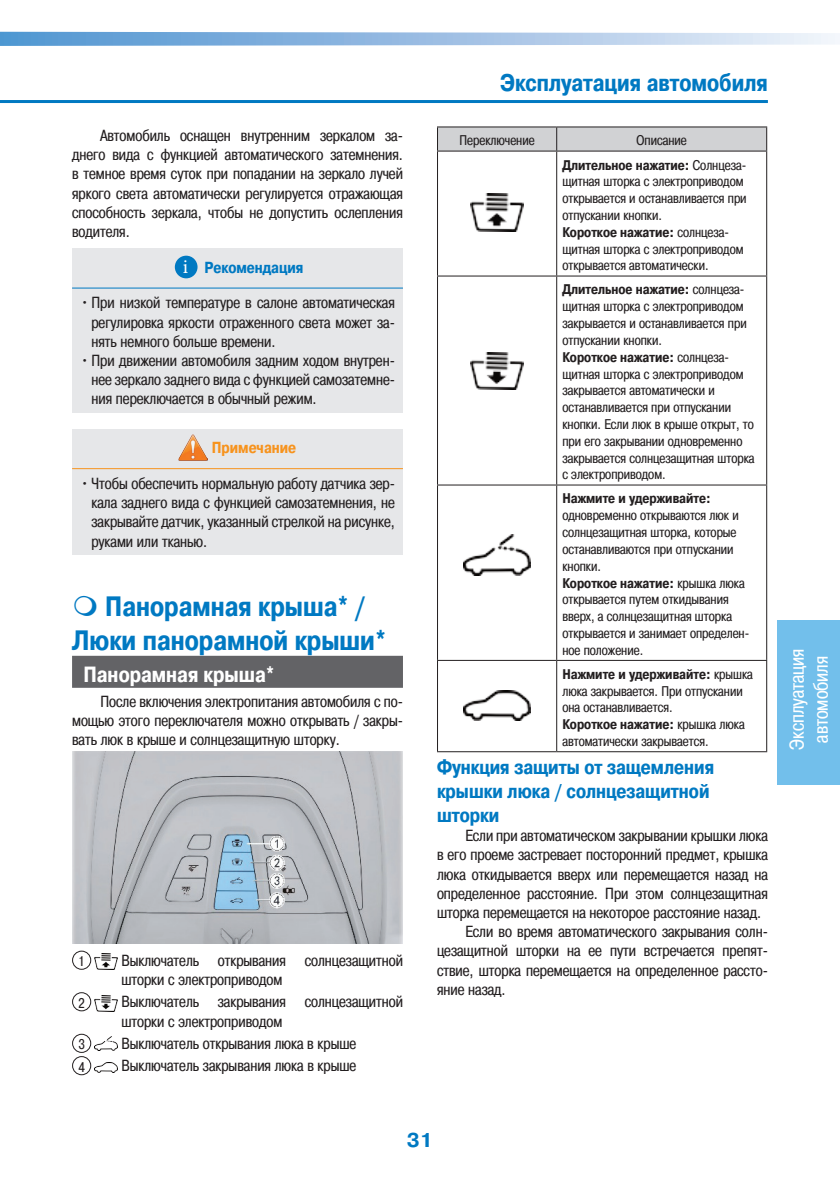
<style>
.page{position:relative;width:840px;height:1191px;background:#fff}
.page>*{position:absolute;margin:0;border:0;box-sizing:border-box;transform-origin:0 0}
.t1{font:700 28px/33.6px "Pragmatica Cond C";color:#0079c2;text-align:center}
.t2{font:700 24px "Pragmatica Cond C";color:#0079c2}
.t3{font:700 22px "Pragmatica Cond C";color:#fff}
.t4{font:700 20px/24px "Pragmatica Cond C";color:#0079c2}
.t5{font:20px/24px "Pragmatica Cond C";color:#fff;text-align:center}
.t6{font:700 20px "Pragmatica C";color:#0079c2}
.t7{font:16px/19.2px "Pragmatica Cond C";color:#231f20;text-align:justify}
.t8{font:700 16px "Pragmatica Cond C";color:#0079c2}
.t9{font:700 16px "Pragmatica Cond C";color:#f7931d}
.t10{font:14px/16.8px "Pragmatica Cond C";color:#231f20}
.t11{font:700 14px/24.2px "Pragmatica Cond C";color:#231f20}
.s1{font-family:"Minion Pro";font-weight:400;font-size:20px;color:#fff}
.s2{font-weight:400}
.s3{font-weight:700}
</style>
<div class="page">
<svg style="left:0;top:31px;width:839px;height:15px;background:#a7c7e7"></svg>
<hr style="left:0;top:100px;width:767px;height:3px;background:#0079c2">
<div style="left:777px;top:620px;width:62px;height:164px;background:#72bfeb"></div>
<div style="left:72px;top:656px;width:331px;height:32px;background:#636366"></div>
<div style="left:72px;top:950px;width:19px;height:19px;border:1px solid #231f20;border-radius:50%"></div>
<img style="left:95px;top:953px;width:23px;height:16px">
<div style="left:72px;top:992px;width:19px;height:19px;border:1px solid #231f20;border-radius:50%"></div>
<img style="left:95px;top:995px;width:23px;height:16px">
<div style="left:72px;top:1033px;width:19px;height:20px;border:1px solid #231f20;border-radius:50%"></div>
<img style="left:95px;top:1036px;width:23px;height:14px">
<div style="left:72px;top:1056px;width:19px;height:19px;border:1px solid #231f20;border-radius:50%"></div>
<img style="left:95px;top:1062px;width:23px;height:10px">
<svg style="left:477px;top:152px;width:81px;height:123px"></svg>
<hr style="left:437px;top:126px;width:119px;height:1px;background:#231f20">
<hr style="left:556px;top:126px;width:210px;height:1px;background:#231f20">
<svg style="left:437px;top:127px;width:329px;height:24px;background:#c9cacc"></svg>
<hr style="left:437px;top:151px;width:119px;height:1px;background:#231f20">
<hr style="left:437px;top:152px;width:1px;height:123px;background:#231f20">
<hr style="left:556px;top:151px;width:210px;height:1px;background:#231f20">
<hr style="left:556px;top:152px;width:1px;height:123px;background:#231f20">
<hr style="left:765px;top:152px;width:1px;height:123px;background:#231f20">
<hr style="left:437px;top:275px;width:119px;height:1px;background:#231f20">
<hr style="left:437px;top:276px;width:1px;height:208px;background:#231f20">
<hr style="left:556px;top:275px;width:210px;height:1px;background:#231f20">
<hr style="left:556px;top:276px;width:1px;height:208px;background:#231f20">
<hr style="left:765px;top:276px;width:1px;height:208px;background:#231f20">
<hr style="left:437px;top:484px;width:119px;height:1px;background:#231f20">
<hr style="left:437px;top:485px;width:1px;height:175px;background:#231f20">
<hr style="left:556px;top:484px;width:210px;height:1px;background:#231f20">
<hr style="left:556px;top:485px;width:1px;height:175px;background:#231f20">
<hr style="left:765px;top:485px;width:1px;height:175px;background:#231f20">
<hr style="left:437px;top:660px;width:119px;height:1px;background:#231f20">
<hr style="left:437px;top:661px;width:1px;height:90px;background:#231f20">
<hr style="left:556px;top:660px;width:210px;height:1px;background:#231f20">
<hr style="left:556px;top:661px;width:1px;height:90px;background:#231f20">
<hr style="left:765px;top:661px;width:1px;height:90px;background:#231f20">
<hr style="left:437px;top:751px;width:119px;height:1px;background:#231f20">
<hr style="left:556px;top:751px;width:210px;height:1px;background:#231f20">
<img style="left:470px;top:194px;width:53px;height:37px">
<img style="left:470px;top:352px;width:53px;height:38px">
<img style="left:463px;top:534px;width:67px;height:41px">
<img style="left:463px;top:690px;width:67px;height:30px">
<div style="left:72px;top:248px;width:331px;height:164px;background:#e6e7e9"></div>
<hr style="left:72px;top:287px;width:331px;height:1px;background:#0079c2">
<div style="left:175px;top:256px;width:22px;height:22px;background:#0079c2;border-radius:50%"></div>
<div style="left:72px;top:429px;width:331px;height:125px;background:#e6e7e9"></div>
<hr style="left:72px;top:468px;width:331px;height:1px;background:#f7931d">
<img style="left:179px;top:435px;width:29px;height:25px">
<img style="left:72px;top:751px;width:330px;height:192px">
<p class="t7" style="left:72px;top:126px;width:332px;text-indent:28px">Автомобиль оснащен внутренним зеркалом за&shy;днего вида с функцией автоматического затемнения. в темное время суток при попадании на зеркало лучей яркого света автоматически регулируется отражающая способность зеркала, чтобы не допустить ослепления водителя.</p>
<p class="t8" style="left:183px;top:258px;width:122px"><span class="s1">i</span> Рекомендация</p>
<p class="t7" style="left:91px;top:293px;width:305px;text-indent:-11px">•При низкой температуре в салоне автоматическая регулировка яркости отраженного света может за&shy;нять немного больше времени.</p>
<p class="t7" style="left:91px;top:351px;width:305px;text-indent:-11px">•При движении автомобиля задним ходом внутрен&shy;нее зеркало заднего вида с функцией самозатемне&shy;ния переключается в обычный режим.</p>
<p class="t9" style="left:211px;top:439px;width:86px">Примечание</p>
<p class="t7" style="left:91px;top:474px;width:305px;text-indent:-11px">•Чтобы обеспечить нормальную работу датчика зер&shy;кала заднего вида с функцией самозатемнения, не закрывайте датчик, указанный стрелкой на рисунке, руками или тканью.</p>
<h1 class="t1" style="left:72px;top:590px;width:315px">Панорамная крыша* /<br>Люки панорамной крыши*</h1>
<h3 class="t3" style="left:83px;top:662px;width:193px">Панорамная крыша*</h3>
<p class="t7" style="left:72px;top:692px;width:332px;text-indent:28px">После включения электропитания автомобиля с по&shy;мощью этого переключателя можно открывать / закры&shy;вать люк в крыше и солнцезащитную шторку.</p>
<p class="t10" style="left:78px;top:953px;width:8px">1</p>
<p class="t7" style="left:121px;top:950px;width:283px">Выключатель открывания солнцезащитной шторки с электроприводом</p>
<p class="t10" style="left:79px;top:994px;width:8px">2</p>
<p class="t7" style="left:121px;top:992px;width:283px">Выключатель закрывания солнцезащитной шторки с электроприводом</p>
<p class="t10" style="left:79px;top:1036px;width:8px">3</p>
<p class="t7" style="left:121px;top:1033px;width:236px">Выключатель открывания люка в крыше</p>
<p class="t10" style="left:79px;top:1058px;width:7px">4</p>
<p class="t7" style="left:121px;top:1056px;width:236px">Выключатель закрывания люка в крыше</p>
<h2 class="t2" style="left:500px;top:69px;width:269px">Эксплуатация автомобиля</h2>
<p class="t10" style="left:459px;top:132px;width:77px">Переключение</p>
<p class="t11" style="left:562px;top:129px;width:185px;text-indent:74px"><span class="s2">Описание<br></span>Длительное нажатие: <span class="s2">Солнцеза-</span></p>
<p class="t10" style="left:562px;top:173px;width:186px">щитная шторка с электроприводом открывается и останавливается при отпускании кнопки.<br><span class="s3">Короткое нажатие:</span> солнцеза&shy;щитная шторка с электроприводом открывается автоматически.</p>
<p class="t10" style="left:562px;top:281px;width:193px"><span class="s3">Длительное нажатие:</span> солнцеза&shy;щитная шторка с электроприводом закрывается и останавливается при отпускании кнопки.<br><span class="s3">Короткое нажатие:</span> солнцеза&shy;щитная шторка с электроприводом закрывается автоматически и останавливается при отпускании кнопки. Если люк в крыше открыт, то при его закрывании одновременно закрывается солнцезащитная шторка с электроприводом.</p>
<p class="t11" style="left:562px;top:486px;width:150px">Нажмите и удерживайте:</p>
<p class="t10" style="left:562px;top:507px;width:188px">одновременно открываются люк и солнцезащитная шторка, которые останавливаются при отпускании кнопки.<br><span class="s3">Короткое нажатие:</span> крышка люка открывается путем откидывания вверх, а солнцезащитная шторка открывается и занимает определен&shy;ное положение.</p>
<p class="t10" style="left:562px;top:665px;width:192px"><span class="s3">Нажмите и удерживайте:</span> крышка люка закрывается. При отпускании она останавливается.<br><span class="s3">Короткое нажатие:</span> крышка люка автоматически закрывается.</p>
<p class="t4" style="left:437px;top:755px;width:278px">Функция защиты от защемления крышки люка / солнцезащитной шторки</p>
<p class="t7" style="left:465px;top:826px;width:304px">Если при автоматическом закрывании крышки люка</p>
<p class="t7" style="left:437px;top:845px;width:332px">в его проеме застревает посторонний предмет, крышка</p>
<p class="t7" style="left:437px;top:864px;width:332px">люка откидывается вверх или перемещается назад на</p>
<p class="t7" style="left:437px;top:883px;width:332px">определенное расстояние. При этом солнцезащитная</p>
<p class="t7" style="left:437px;top:903px;width:325px">шторка перемещается на некоторое расстояние назад.</p>
<p class="t7" style="left:465px;top:922px;width:304px">Если во время автоматического закрывания солн-</p>
<p class="t7" style="left:437px;top:941px;width:332px">цезащитной шторки на ее пути встречается препят-</p>
<p class="t7" style="left:437px;top:960px;width:332px">ствие, шторка перемещается на определенное рассто-</p>
<p class="t7" style="left:437px;top:979px;width:70px">яние назад.</p>
<p class="t5" style="left:784px;top:749px;width:102px;rotate:-90deg">Эксплуатация автомобиля</p>
<p class="t6" style="left:406px;top:1128px;width:28px">31</p>
</div>
